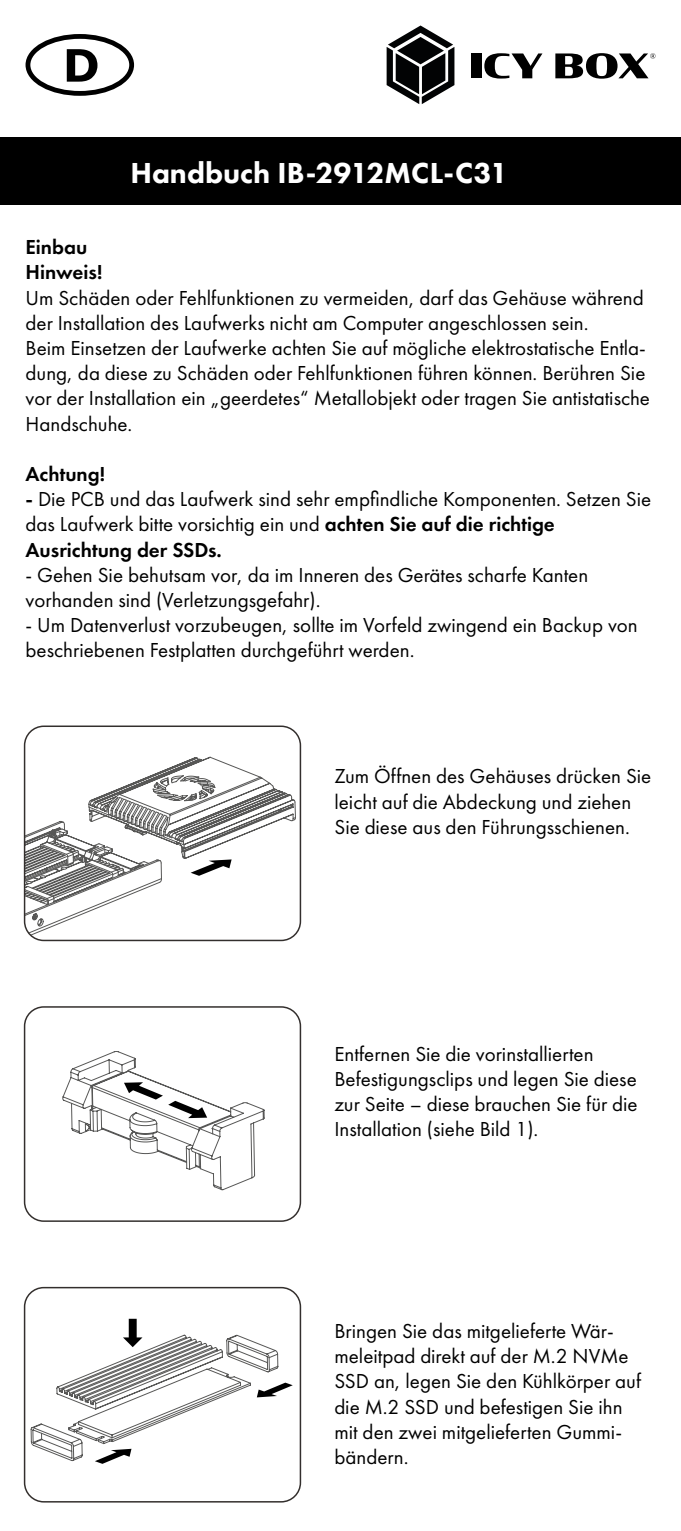
<style>
.page{position:relative;width:681px;height:1531px;background:#fff}
.page>*{position:absolute;margin:0;border:0;box-sizing:border-box;transform-origin:0 0}
.t1{font:800 30px "Futura PT";color:#fff}
.t2{font:21px/25.2px "Futura PT";color:#000}
.t3{font:600 21px/25.2px "Futura PT";color:#000}
.s1{font-weight:600}
</style>
<div class="page">
<div style="left:0;top:138px;width:680px;height:67px;background:#000"></div>
<div style="left:471px;top:53px;width:10px;height:25px;background:#000"></div>
<svg style="left:484px;top:53px;width:58px;height:26px"></svg>
<svg style="left:555px;top:53px;width:100px;height:26px"></svg>
<svg style="left:386px;top:26px;width:68px;height:78px"></svg>
<div style="left:26px;top:34px;width:108px;height:62px;border:5px solid #000;border-radius:50%"></div>
<svg style="left:67px;top:49px;width:30px;height:33px"></svg>
<div style="left:24px;top:725px;width:277px;height:216px;border:1px solid #332f2d;border-radius:19px"></div>
<svg style="left:25px;top:756px;width:271px;height:184px"></svg>
<div style="left:24px;top:1006px;width:277px;height:216px;border:1px solid #332f2d;border-radius:19px"></div>
<svg style="left:62px;top:1051px;width:203px;height:139px"></svg>
<div style="left:24px;top:1287px;width:277px;height:215px;border:1px solid #332f2d;border-radius:19px"></div>
<svg style="left:30px;top:1319px;width:262px;height:145px"></svg>
<h1 class="t1" style="left:130px;top:154px;width:379px">Handbuch IB-2912MCL-C31</h1>
<p class="t3" style="left:26px;top:234px;width:78px">Einbau<br>Hinweis!</p>
<p class="t2" style="left:26px;top:285px;width:625px">Um Schäden oder Fehlfunktionen zu vermeiden, darf das Gehäuse während der Installation des Laufwerks nicht am Computer angeschlossen sein.<br>Beim Einsetzen der Laufwerke achten Sie auf mögliche elektrostatische Entla&shy;dung, da diese zu Schäden oder Fehlfunktionen führen können. Berühren Sie vor der Installation ein „geerdetes“ Metallobjekt oder tragen Sie antistatische Handschuhe.</p>
<p class="t3" style="left:26px;top:461px;width:81px">Achtung!</p>
<p class="t2" style="left:26px;top:486px;width:627px"><span class="s1">-</span> Die PCB und das Laufwerk sind sehr empfindliche Komponenten. Setzen Sie das Laufwerk bitte vorsichtig ein und <span class="s1">achten Sie auf die richtige<br>Ausrichtung der SSDs.</span></p>
<p class="t2" style="left:26px;top:562px;width:564px">- Gehen Sie behutsam vor, da im Inneren des Gerätes scharfe Kanten vorhanden sind (Verletzungsgefahr).</p>
<p class="t2" style="left:26px;top:612px;width:613px">- Um Datenverlust vorzubeugen, sollte im Vorfeld zwingend ein Backup von beschriebenen Festplatten durchgeführt werden.</p>
<p class="t2" style="left:334px;top:764px;width:318px">Zum Öffnen des Gehäuses drücken Sie leicht auf die Abdeckung und ziehen<br>Sie diese aus den Führungsschienen.</p>
<p class="t2" style="left:334px;top:1041px;width:304px">Entfernen Sie die vorinstallierten Befestigungsclips und legen Sie diese zur Seite – diese brauchen Sie für die Installation (siehe Bild 1).</p>
<p class="t2" style="left:334px;top:1318px;width:308px">Bringen Sie das mitgelieferte Wär&shy;meleitpad direkt auf der M.2 NVMe<br>SSD an, legen Sie den Kühlkörper auf die M.2 SSD und befestigen Sie ihn mit den zwei mitgelieferten Gummi&shy;bändern.</p>
</div>
